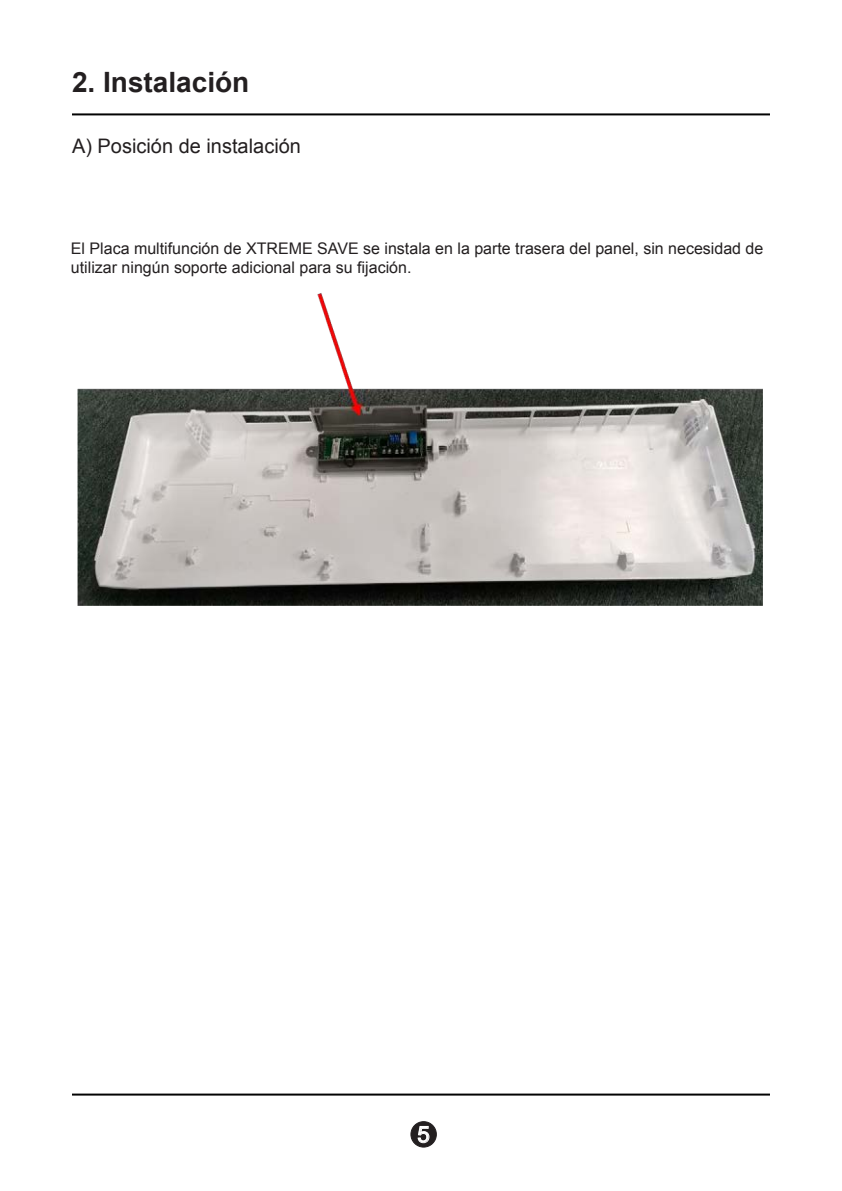
<style>
.page{position:relative;width:842px;height:1191px;background:#fff}
.page>*{position:absolute;margin:0;border:0;box-sizing:border-box;transform-origin:0 0}
.t1{font:700 28px "Arial";color:#231f20}
.t2{font:22.6px "Arial";color:#fff}
.t3{font:20px "Arial";color:#231f20}
.t4{font:16px/19.2px "Arial";color:#231f20}
</style>
<div class="page">
<hr style="left:72px;top:113px;width:698px;height:2px;background:#030303">
<hr style="left:72px;top:1093px;width:698px;height:2px;background:#030303">
<div style="left:411px;top:1121px;width:25px;height:26px;background:#231f20;border-radius:50%"></div>
<div style="left:411px;top:1121px;width:26px;height:26px;border:1px solid #231f20;border-radius:50%"></div>
<img style="left:78px;top:293px;width:684px;height:312px">
<p class="t1" style="left:72px;top:64px;width:179px">2. Instalación</p>
<p class="t3" style="left:72px;top:133px;width:230px">A) Posición de instalación</p>
<p class="t4" style="left:71px;top:239px;width:694px">El Placa multifunción de XTREME SAVE se instala en la parte trasera del panel, sin necesidad de utilizar ningún soporte adicional para su fijación.</p>
<h2 class="t2" style="left:417px;top:1119px;width:14px">5</h2>
</div>
